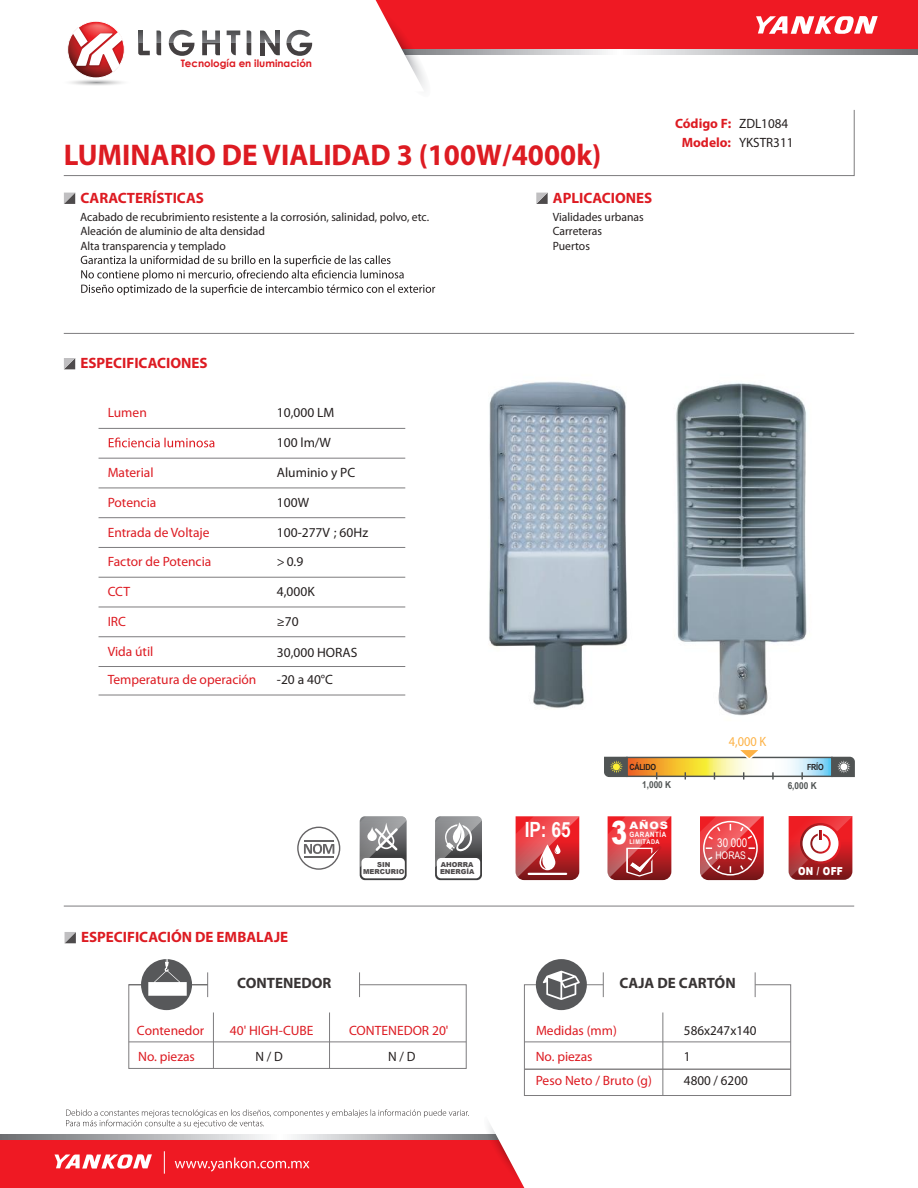
<style>
.page{position:relative;width:918px;height:1188px;background:#fff}
.page>*{position:absolute;margin:0;border:0;box-sizing:border-box;transform-origin:0 0}
.t1{font:900 31.95px "Arial";color:#fff;scale:.75 1}
.t2{font:700 30px "Myriad Pro";color:#dd1b22}
.t3{font:700 21px "Arial Narrow";color:#fff}
.t4{font:700 15px "Myriad Pro";color:#dd1b22}
.t5{font:700 15px "Myriad Pro";color:#393535}
.t6{font:13.5px/28.5px "Myriad Pro";color:#dd1b22}
.t7{font:13.5px/24.5px "Myriad Pro";color:#241f1f}
.t8{font:700 13.5px "Myriad Pro";color:#dd1b22}
.t9{font:13.5px "Myriad Pro";color:#fdb246;scale:.92 1}
.t10{font:12px/14.4px "Myriad Pro";color:#241f1f}
.t11{font:12px "Arial Narrow";color:#fff}
.t12{font:900 11.1px "Arial";color:#fff;scale:.81 1}
.t13{font:10.5px "Arial Narrow";color:#fff}
.t14{font:700 10.2px "Century Gothic";color:#dd1b22}
.t15{font:900 10.2px "Arial";color:#fff;scale:1.11 1}
.t16{font:700 9.6px "Arial Narrow";color:#505454;scale:1.05 1}
.t17{font:700 8.4px "Arial Narrow";letter-spacing:-.025em;color:#241f1f;scale:1.05 1}
.t18{font:700 7.35px "Arial Narrow";letter-spacing:.075em;color:#fff;scale:1.05 1}
.t19{font:900 6.75px/7.8px "Arial";color:#4e4b4c}
.t20{font:700 6.45px "Arial Narrow";letter-spacing:.075em;color:#fff;scale:1.05 1}
.s1{font-weight:400;color:#241f1f}
.s2{font-weight:700;color:#dd1b22}
</style>
<div class="page">
<img style="left:489px;top:381px;width:318px;height:335px">
<div style="left:0;top:1139px;width:539px;height:49px;background:#ef1923"></div>
<svg style="left:0;top:1135px;width:481px;height:4px;background:#b6b7ba"></svg>
<svg style="left:481px;top:1124px;width:58px;height:64px"></svg>
<svg style="left:175px;top:1158px;width:134px;height:14px"></svg>
<svg style="left:54px;top:1154px;width:98px;height:15px"></svg>
<svg style="left:164px;top:1151px;width:1px;height:23px"></svg>
<div style="left:344px;top:1px;width:574px;height:48px;background:#ef1923"></div>
<svg style="left:435px;top:49px;width:483px;height:5px;background:#b9babd"></svg>
<svg style="left:69px;top:0;width:366px;height:89px"></svg>
<div style="left:67px;top:21px;width:57px;height:57px;border:1px solid #fff;border-radius:50%"></div>
<svg style="left:756px;top:16px;width:122px;height:18px"></svg>
<hr style="left:64px;top:333px;width:790px;height:1px;background:#7d7c7e">
<hr style="left:64px;top:906px;width:790px;height:1px;background:#7d7c7e">
<svg style="left:109px;top:438px;width:105px;height:9px"></svg>
<svg style="left:81px;top:255px;width:354px;height:40px"></svg>
<svg style="left:64px;top:193px;width:11px;height:11px"></svg>
<svg style="left:64px;top:358px;width:11px;height:11px"></svg>
<svg style="left:536px;top:193px;width:12px;height:11px"></svg>
<svg style="left:63px;top:110px;width:792px;height:66px"></svg>
<hr style="left:99px;top:428px;width:306px;height:1px;background:#7d7c7e">
<hr style="left:99px;top:458px;width:306px;height:1px;background:#7d7c7e">
<hr style="left:99px;top:488px;width:306px;height:1px;background:#7d7c7e">
<hr style="left:99px;top:517px;width:306px;height:1px;background:#7d7c7e">
<hr style="left:99px;top:547px;width:306px;height:1px;background:#7d7c7e">
<hr style="left:99px;top:577px;width:306px;height:1px;background:#7d7c7e">
<hr style="left:99px;top:607px;width:306px;height:1px;background:#7d7c7e">
<hr style="left:99px;top:636px;width:306px;height:1px;background:#7d7c7e">
<hr style="left:99px;top:666px;width:306px;height:1px;background:#7d7c7e">
<svg style="left:66px;top:1109px;width:403px;height:19px"></svg>
<hr style="left:99px;top:695px;width:306px;height:1px;background:#7d7c7e">
<svg style="left:628px;top:759px;width:203px;height:16px"></svg>
<div style="left:626px;top:757px;width:207px;height:20px;border:1px solid #505454"></div>
<svg style="left:772px;top:772px;width:2px;height:8px"></svg>
<svg style="left:801px;top:772px;width:2px;height:8px"></svg>
<svg style="left:604px;top:756px;width:24px;height:22px"></svg>
<svg style="left:831px;top:756px;width:24px;height:22px"></svg>
<svg style="left:734px;top:750px;width:28px;height:11px"></svg>
<svg style="left:536px;top:959px;width:51px;height:51px"></svg>
<svg style="left:524px;top:971px;width:267px;height:125px"></svg>
<svg style="left:128px;top:959px;width:339px;height:110px"></svg>
<svg style="left:65px;top:932px;width:11px;height:11px"></svg>
<svg style="left:297px;top:827px;width:43px;height:43px"></svg>
<svg style="left:700px;top:816px;width:64px;height:64px;background:#d0474b"></svg>
<svg style="left:608px;top:816px;width:63px;height:64px;background:#d04044"></svg>
<hr style="left:626px;top:848px;width:2px;height:24px;background:#fff">
<svg style="left:435px;top:816px;width:47px;height:64px"></svg>
<svg style="left:360px;top:816px;width:47px;height:64px"></svg>
<svg style="left:515px;top:816px;width:64px;height:64px;background:#d44c50"></svg>
<svg style="left:789px;top:816px;width:63px;height:64px"></svg>
<p class="t14" style="left:181px;top:55px;width:133px">Tecnología en iluminación</p>
<h2 class="t2" style="left:64px;top:135px;width:539px">LUMINARIO DE VIALIDAD 3 (100W/4000k)</h2>
<p class="t4" style="left:80px;top:188px;width:125px">CARACTERÍSTICAS</p>
<p class="t10" style="left:80px;top:209px;width:350px">Acabado de recubrimiento resistente a la corrosión, salinidad, polvo, etc.<br>Aleación de aluminio de alta densidad<br>Alta transparencia y templado</p>
<p class="t4" style="left:553px;top:188px;width:101px">APLICACIONES</p>
<p class="t10" style="left:553px;top:209px;width:92px">Vialidades urbanas<br>Carreteras<br>Puertos</p>
<p class="t8" style="left:675px;top:114px;width:115px">Código F: <span class="s1">ZDL1084</span></p>
<p class="t7" style="left:682px;top:130px;width:113px"><span class="s2">Modelo:</span> YKSTR311</p>
<p class="t4" style="left:80px;top:353px;width:129px">ESPECIFICACIONES</p>
<p class="t6" style="left:108px;top:399px;width:41px">Lumen</p>
<p class="t6" style="left:108px;top:458px;width:47px">Material</p>
<p class="t7" style="left:277px;top:401px;width:59px">10,000 LM</p>
<p class="t7" style="left:277px;top:430px;width:56px">100 lm/W</p>
<p class="t7" style="left:277px;top:460px;width:80px">Aluminio y PC</p>
<p class="t6" style="left:108px;top:488px;width:50px">Potencia</p>
<p class="t7" style="left:277px;top:490px;width:34px">100W</p>
<p class="t6" style="left:108px;top:518px;width:103px">Entrada de Voltaje</p>
<p class="t6" style="left:108px;top:547px;width:105px">Factor de Potencia</p>
<p class="t6" style="left:108px;top:577px;width:24px">CCT</p>
<p class="t6" style="left:108px;top:607px;width:20px">IRC</p>
<p class="t6" style="left:108px;top:637px;width:150px">Vida útil<br>Temperatura de operación</p>
<p class="t7" style="left:277px;top:520px;width:93px">100-277V ; 60Hz</p>
<p class="t7" style="left:277px;top:549px;width:28px">&gt;0.9</p>
<p class="t7" style="left:277px;top:579px;width:39px">4,000K</p>
<p class="t7" style="left:277px;top:609px;width:23px">≥70</p>
<p class="t7" style="left:277px;top:640px;width:82px">30,000 HORAS</p>
<p class="t7" style="left:277px;top:667px;width:58px">-20 a 40°C</p>
<p class="t9" style="left:729px;top:733px;width:42px">4,000 K</p>
<p class="t17" style="left:630px;top:761px;width:27px">CÁLIDO</p>
<p class="t17" style="left:807px;top:761px;width:17px">FRÍO</p>
<p class="t16" style="left:642px;top:778px;width:29px">1,000 K</p>
<p class="t16" style="left:788px;top:778px;width:29px">6,000 K</p>
<h3 class="t3" style="left:525px;top:814px;width:47px">IP: 65</h3>
<p class="t15" style="left:629px;top:818px;width:36px">AÑOS</p>
<p class="t18" style="left:629px;top:829px;width:37px">GARANTÍA</p>
<p class="t20" style="left:629px;top:837px;width:30px">LIMITADA</p>
<h1 class="t1" style="left:611px;top:809px;width:23px">3</h1>
<p class="t11" style="left:717px;top:834px;width:32px">30 000</p>
<p class="t13" style="left:715px;top:847px;width:32px">HORAS</p>
<p class="t19" style="left:363px;top:860px;width:43px;text-align:center">SIN<br>MERCURIO</p>
<p class="t19" style="left:440px;top:860px;width:36px">AHORRA<br>ENERGÍA</p>
<p class="t12" style="left:798px;top:863px;width:57px">ON / OFF</p>
<p class="t4" style="left:81px;top:927px;width:209px">ESPECIFICACIÓN DE EMBALAJE</p>
<p class="t5" style="left:237px;top:973px;width:96px">CONTENEDOR</p>
<p class="t5" style="left:619px;top:973px;width:118px">CAJA DE CARTÓN</p>
<p class="t6" style="left:137px;top:1016px;width:69px">Contenedor</p>
<p class="t6" style="left:230px;top:1016px;width:85px">40' HIGH-CUBE</p>
<p class="t6" style="left:349px;top:1016px;width:101px">CONTENEDOR 20'</p>
<p class="t6" style="left:138px;top:1042px;width:58px">No. piezas</p>
<p class="t7" style="left:255px;top:1044px;width:29px">N / D</p>
<p class="t7" style="left:388px;top:1044px;width:29px">N / D</p>
<p class="t6" style="left:536px;top:1016px;width:82px">Medidas (mm)</p>
<p class="t7" style="left:684px;top:1018px;width:74px">586x247x140</p>
<p class="t6" style="left:536px;top:1044px;width:118px;line-height:24.5px">No. piezas<br>Peso Neto / Bruto (g)</p>
<p class="t7" style="left:684px;top:1044px;width:65px">1<br>4800 / 6200</p>
</div>
